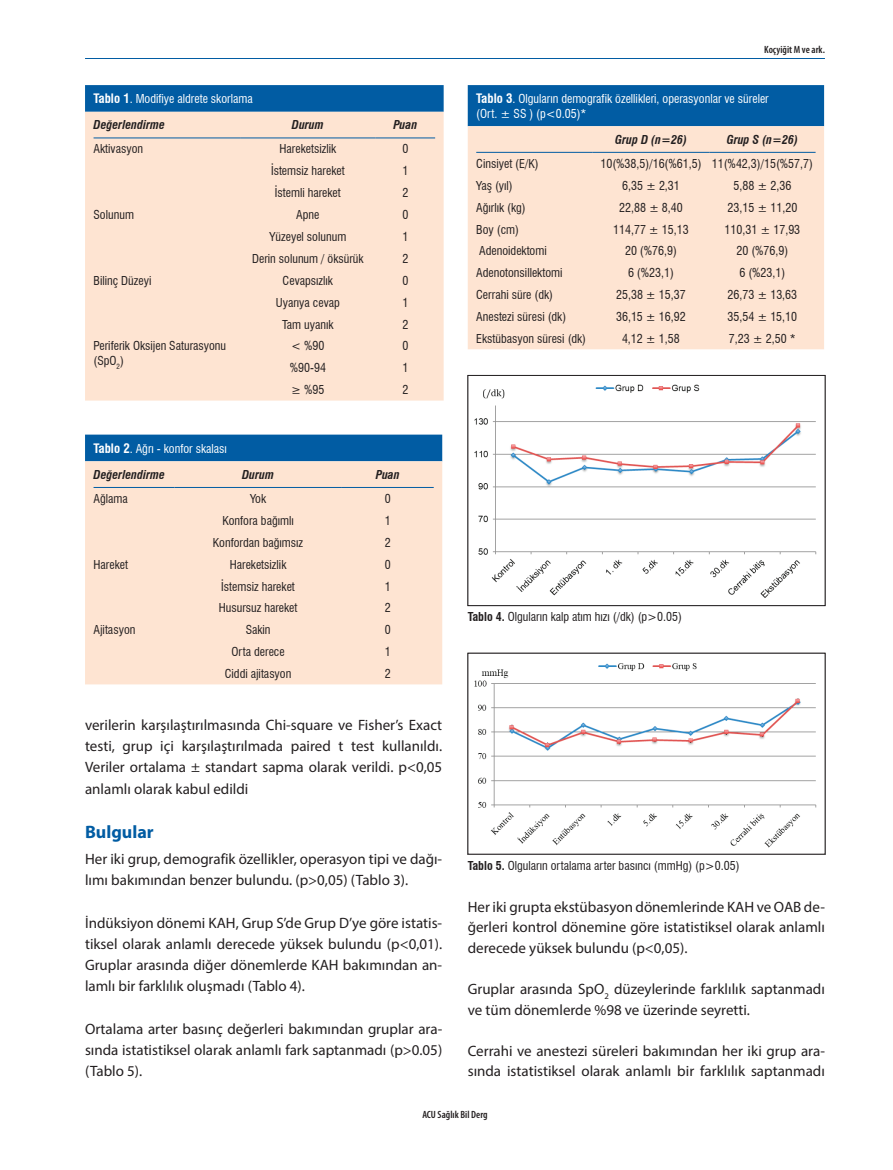
<style>
.page{position:relative;width:893px;height:1170px;background:#fff}
.page>*{position:absolute;margin:0;border:0;box-sizing:border-box;transform-origin:0 0}
.t1{font:700 18px "Myriad Pro";color:#015ca3}
.t2{font:15px/21.3px "Myriad Pro";color:#231f20;text-align:justify}
.t3{font:condensed 12px/14.4px "Swiss 721 BT";color:#231f20}
.t4{font:condensed 12px/26.1px "Swiss 721 BT";color:#fff}
.t5{font:italic 700 condensed 12px "Swiss 721 BT";color:#231f20}
.t6{font:600 condensed 10.5px "Myriad Pro";color:#231f20}
.s1{font-weight:700;font-size:12.75px}
.s2{font-weight:700;font-style:italic;color:#231f20}
.s3{font-weight:700}
</style>
<div class="page">
<hr style="left:85px;top:58px;width:740px;height:1px;background:#015ca3">
<div style="left:468px;top:85px;width:356px;height:41px;background:#015ca3"></div>
<div style="left:468px;top:126px;width:356px;height:223px;background:#fee4d2"></div>
<hr style="left:476px;top:152px;width:117px;height:1px;background:#015ca3">
<hr style="left:593px;top:152px;width:116px;height:1px;background:#015ca3">
<hr style="left:709px;top:152px;width:107px;height:1px;background:#015ca3">
<img style="left:474px;top:384px;width:343px;height:214px">
<div style="left:468px;top:375px;width:357px;height:230px;border:1px solid #231f20"></div>
<img style="left:474px;top:663px;width:343px;height:185px">
<div style="left:468px;top:653px;width:357px;height:201px;border:1px solid #231f20"></div>
<svg style="left:85px;top:85px;width:359px;height:27px;background:#055ea4"></svg>
<div style="left:85px;top:112px;width:359px;height:288px;background:#fee4d2"></div>
<hr style="left:94px;top:137px;width:146px;height:1px;background:#015ca3">
<hr style="left:240px;top:137px;width:136px;height:1px;background:#015ca3">
<hr style="left:376px;top:137px;width:59px;height:1px;background:#015ca3">
<div style="left:85px;top:434px;width:357px;height:27px;background:#015ca3"></div>
<div style="left:85px;top:461px;width:357px;height:223px;background:#fee4d2"></div>
<hr style="left:94px;top:487px;width:80px;height:1px;background:#015ca3">
<hr style="left:174px;top:487px;width:168px;height:1px;background:#015ca3">
<hr style="left:342px;top:487px;width:92px;height:1px;background:#015ca3">
<p class="t4" style="left:94px;top:86px;width:161px"><span class="s1">Tablo 1</span>. Modifiye aldrete skorlama<br><span class="s2">Değerlendirme</span></p>
<p class="t5" style="left:292px;top:118px;width:33px">Durum</p>
<p class="t5" style="left:393px;top:118px;width:25px">Puan</p>
<p class="t3" style="left:94px;top:142px;width:51px">Aktivasyon</p>
<p class="t3" style="left:280px;top:142px;width:58px">Hareketsizlik</p>
<p class="t3" style="left:402px;top:142px;width:7px">0</p>
<p class="t3" style="left:271px;top:164px;width:75px">İstemsiz hareket</p>
<p class="t3" style="left:402px;top:164px;width:7px">1</p>
<p class="t3" style="left:275px;top:186px;width:67px">İstemli hareket</p>
<p class="t3" style="left:402px;top:186px;width:7px">2</p>
<p class="t3" style="left:94px;top:207px;width:42px">Solunum</p>
<p class="t3" style="left:296px;top:207px;width:25px">Apne</p>
<p class="t3" style="left:402px;top:207px;width:7px">0</p>
<p class="t3" style="left:269px;top:229px;width:78px">Yüzeyel solunum</p>
<p class="t3" style="left:402px;top:229px;width:7px">1</p>
<p class="t3" style="left:252px;top:251px;width:113px">Derin solunum / öksürük</p>
<p class="t3" style="left:402px;top:251px;width:7px">2</p>
<p class="t3" style="left:94px;top:273px;width:60px">Bilinç Düzeyi</p>
<p class="t3" style="left:283px;top:273px;width:52px">Cevapsızlık</p>
<p class="t3" style="left:402px;top:273px;width:7px">0</p>
<p class="t3" style="left:276px;top:295px;width:66px">Uyarıya cevap</p>
<p class="t3" style="left:402px;top:295px;width:7px">1</p>
<p class="t3" style="left:282px;top:317px;width:53px">Tam uyanık</p>
<p class="t3" style="left:402px;top:317px;width:7px">2</p>
<p class="t3" style="left:94px;top:339px;width:134px">Periferik Oksijen Saturasyonu (SpO<sub>2</sub>)</p>
<p class="t3" style="left:291px;top:339px;width:35px">&lt; %90</p>
<p class="t3" style="left:402px;top:339px;width:7px">0</p>
<p class="t3" style="left:290px;top:361px;width:38px">%90-94</p>
<p class="t3" style="left:402px;top:361px;width:7px">1</p>
<p class="t3" style="left:291px;top:382px;width:35px">≥ %95</p>
<p class="t3" style="left:402px;top:382px;width:7px">2</p>
<p class="t4" style="left:94px;top:435px;width:135px"><span class="s1">Tablo 2</span>. Ağrı - konfor skalası<br><span class="s2">Değerlendirme</span></p>
<p class="t5" style="left:242px;top:467px;width:33px">Durum</p>
<p class="t5" style="left:376px;top:467px;width:25px">Puan</p>
<p class="t3" style="left:94px;top:491px;width:36px">Ağlama</p>
<p class="t3" style="left:250px;top:491px;width:18px">Yok</p>
<p class="t3" style="left:385px;top:491px;width:7px">0</p>
<p class="t3" style="left:222px;top:513px;width:73px">Konfora bağımlı</p>
<p class="t3" style="left:385px;top:513px;width:7px">1</p>
<p class="t3" style="left:213px;top:535px;width:92px">Konfordan bağımsız</p>
<p class="t3" style="left:385px;top:535px;width:7px">2</p>
<p class="t3" style="left:94px;top:557px;width:36px">Hareket</p>
<p class="t3" style="left:230px;top:557px;width:58px">Hareketsizlik</p>
<p class="t3" style="left:385px;top:557px;width:7px">0</p>
<p class="t3" style="left:221px;top:579px;width:75px">İstemsiz hareket</p>
<p class="t3" style="left:385px;top:579px;width:7px">1</p>
<p class="t3" style="left:219px;top:600px;width:80px">Husursuz hareket</p>
<p class="t3" style="left:385px;top:600px;width:7px">2</p>
<p class="t3" style="left:94px;top:622px;width:43px">Ajitasyon</p>
<p class="t3" style="left:246px;top:622px;width:26px">Sakin</p>
<p class="t3" style="left:385px;top:622px;width:7px">0</p>
<p class="t3" style="left:231px;top:644px;width:55px">Orta derece</p>
<p class="t3" style="left:385px;top:644px;width:7px">1</p>
<p class="t3" style="left:225px;top:666px;width:68px">Ciddi ajitasyon</p>
<p class="t3" style="left:385px;top:666px;width:7px">2</p>
<p class="t2" style="left:85px;top:713px;width:359px">verilerin karşılaştırılmasında Chi-square ve Fisher’s Exact testi, grup içi karşılaştırılmada paired t test kullanıldı.<br>Veriler ortalama ± standart sapma olarak verildi. p&lt;0,05 anlamlı olarak kabul edildi</p>
<p class="t1" style="left:85px;top:820px;width:70px">Bulgular</p>
<p class="t2" style="left:85px;top:847px;width:359px">Her iki grup, demografik özellikler, operasyon tipi ve dağı&shy;lımı bakımından benzer bulundu. (p&gt;0,05) (Tablo 3).</p>
<p class="t2" style="left:85px;top:911px;width:359px">İndüksiyon dönemi KAH, Grup S’de Grup D’ye göre istatis&shy;tiksel olarak anlamlı derecede yüksek bulundu (p&lt;0,01).<br>Gruplar arasında diğer dönemlerde KAH bakımından an&shy;lamlı bir farklılık oluşmadı (Tablo 4).</p>
<p class="t2" style="left:85px;top:1017px;width:359px">Ortalama arter basınç değerleri bakımından gruplar ara&shy;sında istatistiksel olarak anlamlı fark saptanmadı (p&gt;0.05) (Tablo 5).</p>
<p class="t6" style="left:764px;top:44px;width:62px">Koçyiğit M ve ark.</p>
<p class="t4" style="left:476px;top:92px;width:294px;line-height:14.4px"><span class="s1">Tablo 3</span>. Olguların demografik özellikleri, operasyonlar ve süreler (Ort. ± SS ) (p&lt;0.05)*</p>
<p class="t5" style="left:615px;top:132px;width:73px">Grup D (n=26)</p>
<p class="t5" style="left:727px;top:132px;width:73px">Grup S (n=26)</p>
<p class="t3" style="left:476px;top:156px;width:64px">Cinsiyet (E/K)</p>
<p class="t3" style="left:600px;top:156px;width:214px">10(%38,5)/16(%61,5) 11(%42,3)/15(%57,7)</p>
<p class="t3" style="left:476px;top:178px;width:38px">Yaş (yıl)</p>
<p class="t3" style="left:622px;top:178px;width:59px">6,35 ± 2,31</p>
<p class="t3" style="left:733px;top:178px;width:59px">5,88 ± 2,36</p>
<p class="t3" style="left:476px;top:200px;width:51px">Ağırlık (kg)</p>
<p class="t3" style="left:619px;top:200px;width:65px">22,88 ± 8,40</p>
<p class="t3" style="left:727px;top:200px;width:71px">23,15 ± 11,20</p>
<p class="t3" style="left:476px;top:222px;width:44px">Boy (cm)</p>
<p class="t3" style="left:613px;top:222px;width:77px">114,77 ± 15,13</p>
<p class="t3" style="left:724px;top:222px;width:77px">110,31 ± 17,93</p>
<p class="t3" style="left:479px;top:244px;width:69px">Adenoidektomi</p>
<p class="t3" style="left:625px;top:244px;width:53px">20 (%76,9)</p>
<p class="t3" style="left:736px;top:244px;width:53px">20 (%76,9)</p>
<p class="t3" style="left:476px;top:266px;width:88px">Adenotonsillektomi</p>
<p class="t3" style="left:628px;top:266px;width:47px">6 (%23,1)</p>
<p class="t3" style="left:739px;top:266px;width:47px">6 (%23,1)</p>
<p class="t3" style="left:476px;top:287px;width:78px">Cerrahi süre (dk)</p>
<p class="t3" style="left:616px;top:287px;width:71px">25,38 ± 15,37</p>
<p class="t3" style="left:727px;top:287px;width:71px">26,73 ± 13,63</p>
<p class="t3" style="left:476px;top:309px;width:91px">Anestezi süresi (dk)</p>
<p class="t3" style="left:616px;top:309px;width:71px">36,15 ± 16,92</p>
<p class="t3" style="left:727px;top:309px;width:71px">35,54 ± 15,10</p>
<p class="t3" style="left:476px;top:331px;width:111px">Ekstübasyon süresi (dk)</p>
<p class="t3" style="left:622px;top:331px;width:59px">4,12 ± 1,58</p>
<p class="t3" style="left:729px;top:331px;width:68px">7,23 ± 2,50 *</p>
<p class="t3" style="left:468px;top:609px;width:216px"><span class="s3">Tablo 4.</span> Olguların kalp atım hızı (/dk) (p&gt;0.05)</p>
<p class="t3" style="left:468px;top:857px;width:273px"><span class="s3">Tablo 5.</span> Olguların ortalama arter basıncı (mmHg) (p&gt;0.05)</p>
<p class="t2" style="left:468px;top:896px;width:359px;line-height:20.2px">Her iki grupta ekstübasyon dönemlerinde KAH ve OAB de&shy;ğerleri kontrol dönemine göre istatistiksel olarak anlamlı derecede yüksek bulundu (p&lt;0,05).</p>
<p class="t2" style="left:468px;top:978px;width:359px;line-height:20.2px">Gruplar arasında SpO<sub>2</sub> düzeylerinde farklılık saptanmadı ve tüm dönemlerde %98 ve üzerinde seyretti.</p>
<p class="t2" style="left:468px;top:1040px;width:359px;line-height:20.2px">Cerrahi ve anestezi süreleri bakımından her iki grup ara&shy;sında istatistiksel olarak anlamlı bir farklılık saptanmadı</p>
<p class="t6" style="left:422px;top:1108px;width:67px">ACU Sağlık Bil Derg</p>
</div>
